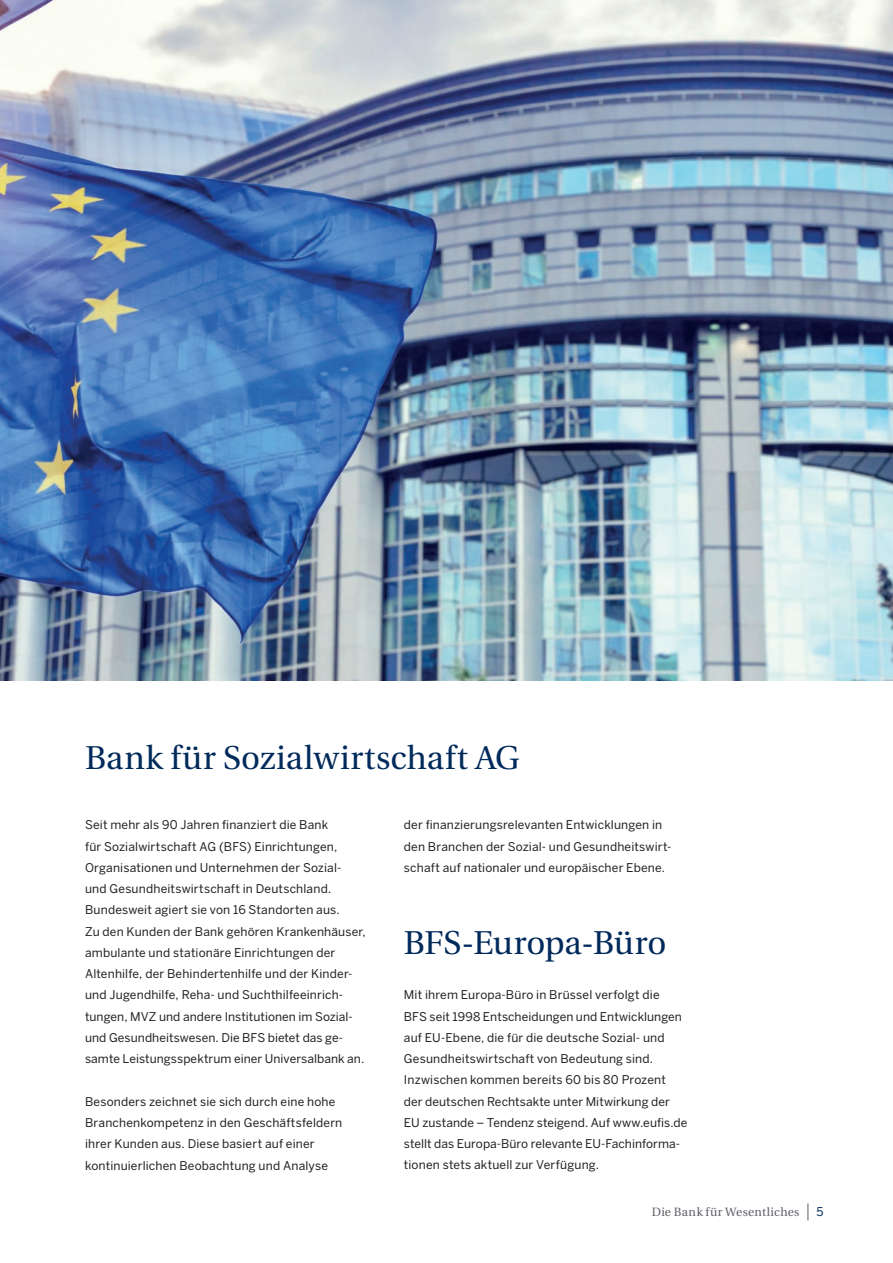
<style>
.page{position:relative;width:893px;height:1263px;background:#fff}
.page>*{position:absolute;margin:0;border:0;box-sizing:border-box;transform-origin:0 0}
.t1{font:33px "Utopia";color:#002a5b}
.t2{font:12px/21.3px "Benton Sans";letter-spacing:.01em;color:#231f20}
.t3{font:12px "Utopia";letter-spacing:.02em;color:#5d6067}
.t4{font:12px "Benton Sans";color:#002a5b}
</style>
<div class="page">
<img style="left:0;top:0;width:893px;height:680px">
<svg style="left:808px;top:1203px;width:1px;height:17px"></svg>
<h1 class="t1" style="left:85px;top:739px;width:436px">Bank für Sozialwirtschaft AG</h1>
<p class="t2" style="left:85px;top:814px;width:282px">Seit mehr als 90 Jahren finanziert die Bank<br>für Sozialwirtschaft AG (BFS) Einrichtungen, Organisationen und Unternehmen der Sozial&shy;und Gesundheitswirtschaft in Deutschland.<br>Bundesweit agiert sie von 16 Standorten aus.<br>Zu den Kunden der Bank gehören Krankenhäuser, ambulante und stationäre Einrichtungen der Altenhilfe, der Behindertenhilfe und der Kinder&shy;und Jugendhilfe, Reha- und Suchthilfeeinrich&shy;tungen, MVZ und andere Institutionen im Sozial&shy;und Gesundheitswesen. Die BFS bietet das ge&shy;samte Leistungsspektrum einer Universalbank an.</p>
<p class="t2" style="left:85px;top:1090px;width:259px">Besonders zeichnet sie sich durch eine hohe Branchenkompetenz in den Geschäftsfeldern ihrer Kunden aus. Diese basiert auf einer kontinuierlichen Beobachtung und Analyse</p>
<p class="t2" style="left:404px;top:814px;width:269px">der finanzierungsrelevanten Entwicklungen in den Branchen der Sozial- und Gesundheitswirt&shy;schaft auf nationaler und europäischer Ebene.</p>
<h1 class="t1" style="left:404px;top:924px;width:264px">BFS-Europa-Büro</h1>
<p class="t2" style="left:404px;top:984px;width:285px">Mit ihrem Europa-Büro in Brüssel verfolgt die<br>BFS seit 1998 Entscheidungen und Entwicklungen auf EU-Ebene, die für die deutsche Sozial- und Gesundheitswirtschaft von Bedeutung sind.<br>Inzwischen kommen bereits 60 bis 80 Prozent der deutschen Rechtsakte unter Mitwirkung der EU zustande – Tendenz steigend. Auf www.eufis.de stellt das Europa-Büro relevante EU-Fachinforma&shy;tionen stets aktuell zur Verfügung.</p>
<p class="t3" style="left:652px;top:1205px;width:149px">Die Bank für Wesentliches</p>
<p class="t4" style="left:816px;top:1205px;width:9px">5</p>
</div>
